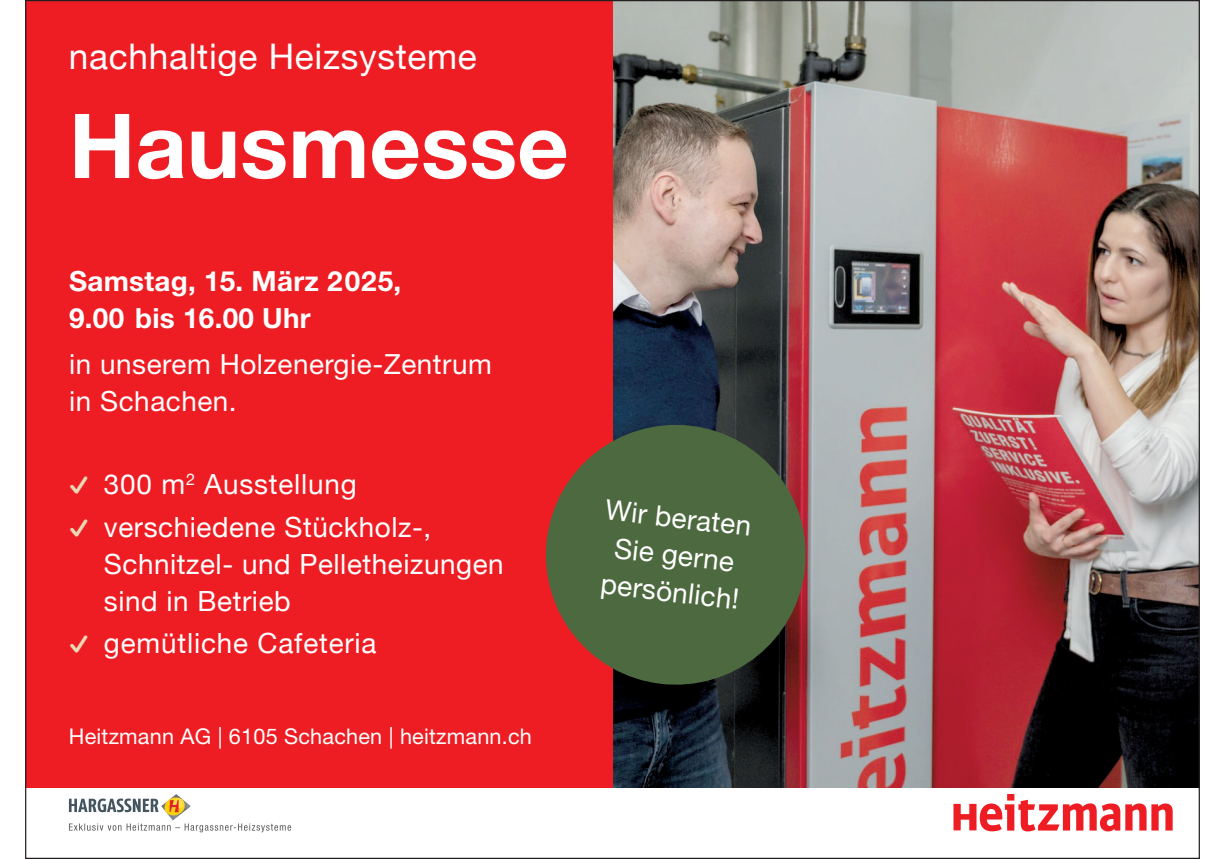
<style>
.page{position:relative;width:1225px;height:859px;background:#fff}
.page>*{position:absolute;margin:0;border:0;box-sizing:border-box;transform-origin:0 0}
.t1{font:700 89.7px "Helvetica Neue";color:#fff}
.t2{font:35.1px "Helvetica Neue";letter-spacing:.02em;color:#fff}
.t3{font:27.9px/37.2px "Helvetica Neue";letter-spacing:.02em;color:#fff}
.t4{font:27.9px/37.2px "Helvetica Neue LT Std";letter-spacing:.02em;color:#fff}
.t5{font:700 27.9px/37.2px "Helvetica Neue LT Std";letter-spacing:.01em;color:#fff}
.t6{font:21.6px "Helvetica Neue LT Std";letter-spacing:.01em;color:#fff}
.s1{font-size:26.4px;color:#ead9b5}
</style>
<div class="page">
<img style="left:612px;top:2px;width:585px;height:785px">
<div style="left:25px;top:0;width:587px;height:787px;background:#ee1d23"></div>
<svg style="left:953px;top:794px;width:219px;height:38px"></svg>
<svg style="left:69px;top:823px;width:222px;height:9px"></svg>
<svg style="left:69px;top:798px;width:89px;height:14px"></svg>
<img style="left:161px;top:794px;width:30px;height:26px">
<svg style="left:545px;top:418px;width:268px;height:274px;background:#5e563a"></svg>
<p class="t2" style="left:69px;top:31px;width:409px">nachhaltige Heizsysteme</p>
<h1 class="t1" style="left:69px;top:76px;width:501px">Hausmesse</h1>
<p class="t5" style="left:69px;top:262px;width:334px">Samstag, 15. März 2025,<br>9.00 bis 16.00 Uhr</p>
<p class="t4" style="left:69px;top:345px;width:424px">in unserem Holzenergie-Zentrum in Schachen.</p>
<p class="t3" style="left:69px;top:465px;width:364px;line-height:42.3px"><span class="s1">࢚</span> 300 m<sup>2</sup> Ausstellung<br><span class="s1">࢚</span> verschiedene Stückholz-,</p>
<p class="t3" style="left:104px;top:547px;width:401px">Schnitzel- und Pelletheizungen sind in Betrieb</p>
<p class="t3" style="left:69px;top:626px;width:309px"><span class="s1">࢚</span> gemütliche Cafeteria</p>
<p class="t6" style="left:69px;top:723px;width:464px">Heitzmann AG | 6105 Schachen | heitzmann.ch</p>
<p class="t3" style="left:607px;top:493px;width:148px;text-align:center;rotate:6deg">Wir beraten<br>Sie gerne persönlich!</p>
</div>
